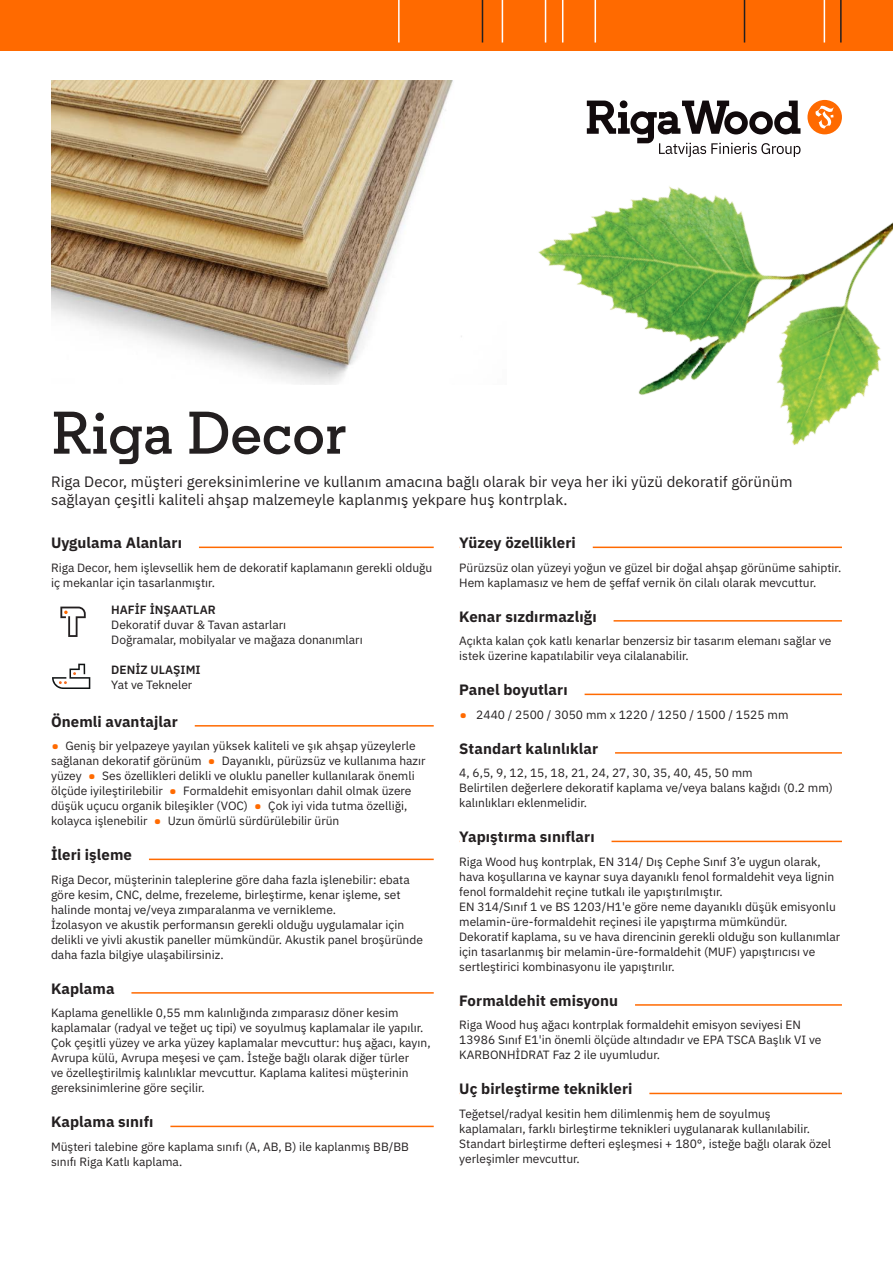
<style>
.page{position:relative;width:893px;height:1263px;background:#fff}
.page>*{position:absolute;margin:0;border:0;box-sizing:border-box;transform-origin:0 0}
.Nosaukums{font:600 60px "Regular Slab";letter-spacing:.005em;color:#231f20}
.Sadaļa{font:700 15px "IBM Plex Sans";letter-spacing:.005em;color:#231f20}
.ievadteksts{font:15px/18px "IBM Plex Sans";letter-spacing:.005em;color:#231f20}
.pamatteksts__6{font:12px/15px "IBM Plex Sans";color:#231f20}
.pamatteksts__3{font:12px/15px "IBM Plex Sans";color:#231f20}
.tabula{font:12px "IBM Plex Sans";color:#231f20}
.Virsraksts_tabulā{font:600 12px "IBM Plex Sans";color:#231f20}
.s1{font-size:21px;color:#ff6a00}
</style>
<div class="page">
<div style="left:0;top:0;width:893px;height:51px;background:#ff6a00"></div>
<hr style="left:398px;top:0;width:2px;height:43px;background:#fff">
<img style="left:481px;top:0;width:412px;height:549px">
<hr style="left:51px;top:547px;width:383px;height:1px;background:#ff6a00">
<div style="left:51px;top:544px;width:148px;height:7px;background:#fff"></div>
<hr style="left:51px;top:725px;width:383px;height:1px;background:#ff6a00">
<div style="left:51px;top:722px;width:144px;height:8px;background:#fff"></div>
<hr style="left:51px;top:858px;width:383px;height:2px;background:#ff6a00">
<div style="left:51px;top:856px;width:98px;height:7px;background:#fff"></div>
<hr style="left:51px;top:992px;width:383px;height:2px;background:#ff6a00">
<div style="left:51px;top:989px;width:80px;height:8px;background:#fff"></div>
<hr style="left:51px;top:1126px;width:383px;height:1px;background:#ff6a00">
<div style="left:51px;top:1123px;width:119px;height:7px;background:#fff"></div>
<hr style="left:459px;top:547px;width:383px;height:1px;background:#ff6a00">
<div style="left:459px;top:544px;width:134px;height:7px;background:#fff"></div>
<hr style="left:459px;top:620px;width:383px;height:2px;background:#ff6a00">
<div style="left:459px;top:617px;width:155px;height:8px;background:#fff"></div>
<hr style="left:459px;top:694px;width:383px;height:1px;background:#ff6a00">
<div style="left:459px;top:691px;width:126px;height:7px;background:#fff"></div>
<hr style="left:459px;top:752px;width:383px;height:2px;background:#ff6a00">
<div style="left:459px;top:749px;width:156px;height:8px;background:#fff"></div>
<hr style="left:459px;top:841px;width:383px;height:1px;background:#ff6a00">
<div style="left:459px;top:838px;width:152px;height:7px;background:#fff"></div>
<hr style="left:459px;top:1004px;width:383px;height:2px;background:#ff6a00">
<div style="left:459px;top:1001px;width:176px;height:8px;background:#fff"></div>
<hr style="left:459px;top:1093px;width:383px;height:1px;background:#ff6a00">
<div style="left:459px;top:1090px;width:190px;height:7px;background:#fff"></div>
<svg style="left:60px;top:607px;width:26px;height:30px"></svg>
<svg style="left:52px;top:664px;width:38px;height:25px"></svg>
<img style="left:51px;top:81px;width:456px;height:303px">
<p class="Nosaukums" style="left:51px;top:396px;width:296px">Riga Decor</p>
<p class="ievadteksts" style="left:51px;top:471px;width:743px">Riga Decor, müşteri gereksinimlerine ve kullanım amacına bağlı olarak bir veya her iki yüzü dekoratif görünüm sağlayan çeşitli kaliteli ahşap malzemeyle kaplanmış yekpare huş kontrplak.</p>
<p class="Sadaļa" style="left:51px;top:531px;width:132px">Uygulama Alanları</p>
<p class="pamatteksts__3" style="left:51px;top:559px;width:383px">Riga Decor, hem işlevsellik hem de dekoratif kaplamanın gerekli olduğu iç mekanlar için tasarlanmıştır.</p>
<p class="Virsraksts_tabulā" style="left:111px;top:600px;width:106px">HAFİF İNŞAATLAR</p>
<p class="tabula" style="left:111px;top:615px;width:177px">Dekoratif duvar &amp; Tavan astarları</p>
<p class="tabula" style="left:111px;top:630px;width:253px">Doğramalar, mobilyalar ve mağaza donanımları</p>
<p class="Virsraksts_tabulā" style="left:111px;top:660px;width:91px">DENİZ ULAŞIMI</p>
<p class="tabula" style="left:111px;top:675px;width:83px">Yat ve Tekneler</p>
<p class="Sadaļa" style="left:51px;top:709px;width:128px">Önemli avantajlar</p>
<p class="pamatteksts__6" style="left:51px;top:737px;width:376px"><span class="s1">•</span> Geniş bir yelpazeye yayılan yüksek kaliteli ve şık ahşap yüzeylerle sağlanan dekoratif görünüm <span class="s1">•</span> Dayanıklı, pürüzsüz ve kullanıma hazır yüzey <span class="s1">•</span> Ses özellikleri delikli ve oluklu paneller kullanılarak önemli ölçüde iyileştirilebilir <span class="s1">•</span> Formaldehit emisyonları dahil olmak üzere düşük uçucu organik bileşikler (VOC) <span class="s1">•</span> Çok iyi vida tutma özelliği, kolayca işlenebilir <span class="s1">•</span> Uzun ömürlü sürdürülebilir ürün</p>
<p class="Sadaļa" style="left:51px;top:843px;width:83px">İleri işleme</p>
<p class="pamatteksts__6" style="left:51px;top:871px;width:360px">Riga Decor, müşterinin taleplerine göre daha fazla işlenebilir: ebata göre kesim, CNC, delme, frezeleme, birleştirme, kenar işleme, set halinde montaj ve/veya zımparalanma ve vernikleme.</p>
<p class="pamatteksts__6" style="left:51px;top:916px;width:373px">İzolasyon ve akustik performansın gerekli olduğu uygulamalar için delikli ve yivli akustik paneller mümkündür. Akustik panel broşüründe daha fazla bilgiye ulaşabilirsiniz.</p>
<p class="Sadaļa" style="left:51px;top:976px;width:65px">Kaplama</p>
<p class="pamatteksts__6" style="left:51px;top:1004px;width:381px">Kaplama genellikle 0,55 mm kalınlığında zımparasız döner kesim kaplamalar (radyal ve teğet uç tipi) ve soyulmuş kaplamalar ile yapılır.<br>Çok çeşitli yüzey ve arka yüzey kaplamalar mevcuttur: huş ağacı, kayın, Avrupa külü, Avrupa meşesi ve çam. İsteğe bağlı olarak diğer türler<br>ve özelleştirilmiş kalınlıklar mevcuttur. Kaplama kalitesi müşterinin gereksinimlerine göre seçilir.</p>
<p class="Sadaļa" style="left:51px;top:1110px;width:104px">Kaplama sınıfı</p>
<p class="pamatteksts__6" style="left:51px;top:1138px;width:359px">Müşteri talebine göre kaplama sınıfı (A, AB, B) ile kaplanmış BB/BB sınıfı Riga Katlı kaplama.</p>
<p class="Sadaļa" style="left:459px;top:531px;width:118px">Yüzey özellikleri</p>
<p class="pamatteksts__6" style="left:459px;top:559px;width:384px">Pürüzsüz olan yüzeyi yoğun ve güzel bir doğal ahşap görünüme sahiptir.<br>Hem kaplamasız ve hem de şeffaf vernik ön cilalı olarak mevcuttur.</p>
<p class="Sadaļa" style="left:459px;top:604px;width:139px">Kenar sızdırmazlığı</p>
<p class="pamatteksts__6" style="left:459px;top:632px;width:374px">Açıkta kalan çok katlı kenarlar benzersiz bir tasarım elemanı sağlar ve istek üzerine kapatılabilir veya cilalanabilir.</p>
<p class="Sadaļa" style="left:459px;top:678px;width:110px">Panel boyutları</p>
<p class="pamatteksts__6" style="left:459px;top:706px;width:331px"><span class="s1">•</span> 2440 / 2500 / 3050 mm x 1220 / 1250 / 1500 / 1525 mm</p>
<p class="Sadaļa" style="left:459px;top:736px;width:140px">Standart kalınlıklar</p>
<p class="pamatteksts__6" style="left:459px;top:764px;width:295px">4, 6,5, 9, 12, 15, 18, 21, 24, 27, 30, 35, 40, 45, 50 mm</p>
<p class="pamatteksts__6" style="left:459px;top:779px;width:375px">Belirtilen değerlere dekoratif kaplama ve/veya balans kağıdı (0.2 mm) kalınlıkları eklenmelidir.</p>
<p class="Sadaļa" style="left:459px;top:825px;width:137px">Yapıştırma sınıfları</p>
<p class="pamatteksts__6" style="left:459px;top:853px;width:376px">Riga Wood huş kontrplak, EN 314/ Dış Cephe Sınıf 3’e uygun olarak, hava koşullarına ve kaynar suya dayanıklı fenol formaldehit veya lignin fenol formaldehit reçine tutkalı ile yapıştırılmıştır.</p>
<p class="pamatteksts__6" style="left:459px;top:898px;width:378px">EN 314/Sınıf 1 ve BS 1203/H1'e göre neme dayanıklı düşük emisyonlu melamin-üre-formaldehit reçinesi ile yapıştırma mümkündür.</p>
<p class="pamatteksts__6" style="left:459px;top:928px;width:383px">Dekoratif kaplama, su ve hava direncinin gerekli olduğu son kullanımlar için tasarlanmış bir melamin-üre-formaldehit (MUF) yapıştırıcısı ve sertleştirici kombinasyonu ile yapıştırılır.</p>
<p class="Sadaļa" style="left:459px;top:988px;width:160px">Formaldehit emisyonu</p>
<p class="pamatteksts__6" style="left:459px;top:1016px;width:364px">Riga Wood huş ağacı kontrplak formaldehit emisyon seviyesi EN<br>13986 Sınıf E1'in önemli ölçüde altındadır ve EPA TSCA Başlık VI ve<br>KARBONHİDRAT Faz 2 ile uyumludur.</p>
<p class="Sadaļa" style="left:459px;top:1077px;width:175px">Uç birleştirme teknikleri</p>
<p class="pamatteksts__6" style="left:459px;top:1105px;width:373px">Teğetsel/radyal kesitin hem dilimlenmiş hem de soyulmuş kaplamaları, farklı birleştirme teknikleri uygulanarak kullanılabilir.<br>Standart birleştirme defteri eşleşmesi + 180°, isteğe bağlı olarak özel yerleşimler mevcuttur.</p>
</div>
